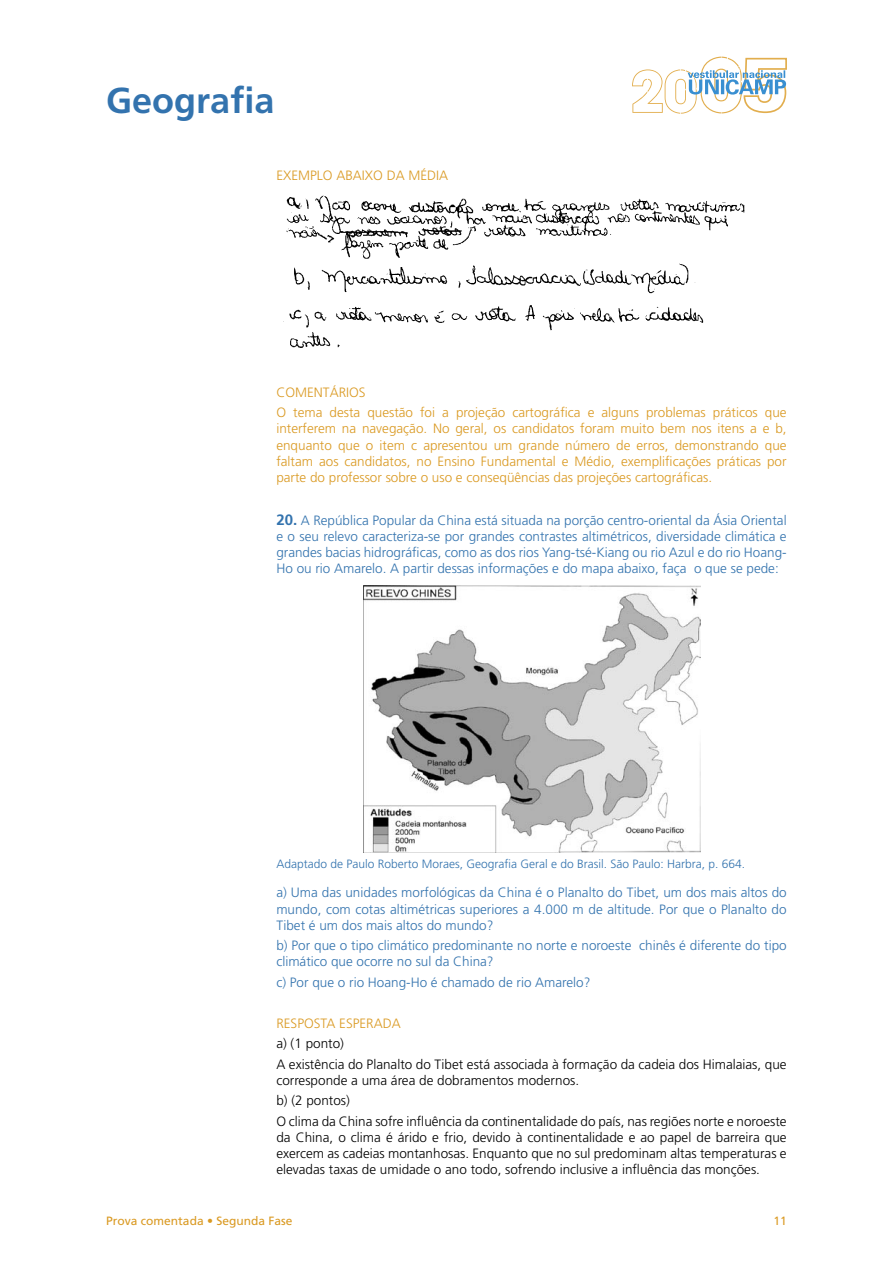
<style>
.page{position:relative;width:893px;height:1263px;background:#fff}
.page>*{position:absolute;margin:0;border:0;box-sizing:border-box;transform-origin:0 0}
.t1{font:700 36px "Frutiger";color:#3373ae}
.perguntas{font:300 13.5px/16.2px "Frutiger";color:#3373ae;text-align:justify}
.respostas{font:300 13.5px/16.2px "Frutiger";color:#000}
.comentarios{font:300 13.5px/16.2px "Frutiger";color:#da9a23;text-align:justify}
.perguntas-2{font:300 12px "Frutiger";color:#3373ae}
.t2{font:12px "Frutiger";color:#da9a23}
.s1{font-weight:700;font-size:15px}
</style>
<div class="page">
<svg style="left:632px;top:57px;width:155px;height:57px"></svg>
<img style="left:283px;top:195px;width:461px;height:153px">
<img style="left:364px;top:586px;width:336px;height:266px">
<h1 class="t1" style="left:106px;top:79px;width:170px">Geografia</h1>
<p class="comentarios" style="left:276px;top:168px;width:173px">EXEMPLO ABAIXO DA MÉDIA</p>
<p class="comentarios" style="left:276px;top:384px;width:91px">COMENTÁRIOS</p>
<p class="comentarios" style="left:276px;top:405px;width:512px">O tema desta questão foi a projeção cartográfica e alguns problemas práticos que interferem na navegação. No geral, os candidatos foram muito bem nos itens a e b, enquanto que o item c apresentou um grande número de erros, demonstrando que faltam aos candidatos, no Ensino Fundamental e Médio, exemplificações práticas por parte do professor sobre o uso e conseqüências das projeções cartográficas.</p>
<p class="perguntas" style="left:276px;top:512px;width:512px"><span class="s1">20.</span> A República Popular da China está situada na porção centro-oriental da Ásia Oriental e o seu relevo caracteriza-se por grandes contrastes altimétricos, diversidade climática e grandes bacias hidrográficas, como as dos rios Yang-tsé-Kiang ou rio Azul e do rio Hoang-Ho ou rio Amarelo. A partir dessas informações e do mapa abaixo, faça o que se pede:</p>
<p class="perguntas-2" style="left:276px;top:857px;width:470px">Adaptado de Paulo Roberto Moraes, Geografia Geral e do Brasil. São Paulo: Harbra, p. 664.</p>
<p class="perguntas" style="left:276px;top:885px;width:512px">a) Uma das unidades morfológicas da China é o Planalto do Tibet, um dos mais altos do mundo, com cotas altimétricas superiores a 4.000 m de altitude. Por que o Planalto do Tibet é um dos mais altos do mundo?</p>
<p class="perguntas" style="left:276px;top:938px;width:512px">b) Por que o tipo climático predominante no norte e noroeste chinês é diferente do tipo climático que ocorre no sul da China?</p>
<p class="perguntas" style="left:276px;top:974px;width:316px">c) Por que o rio Hoang-Ho é chamado de rio Amarelo?</p>
<p class="comentarios" style="left:276px;top:1015px;width:126px">RESPOSTA ESPERADA</p>
<p class="respostas" style="left:276px;top:1036px;width:69px">a) (1 ponto)</p>
<p class="respostas" style="left:276px;top:1056px;width:512px">A existência do Planalto do Tibet está associada à formação da cadeia dos Himalaias, que corresponde a uma área de dobramentos modernos.</p>
<p class="respostas" style="left:276px;top:1093px;width:75px">b) (2 pontos)</p>
<p class="respostas" style="left:276px;top:1113px;width:512px;text-align:justify">O clima da China sofre influência da continentalidade do país, nas regiões norte e noroeste da China, o clima é árido e frio, devido à continentalidade e ao papel de barreira que exercem as cadeias montanhosas. Enquanto que no sul predominam altas temperaturas e elevadas taxas de umidade o ano todo, sofrendo inclusive a influência das monções.</p>
<p class="t2" style="left:106px;top:1214px;width:188px">Prova comentada • Segunda Fase</p>
<p class="t2" style="left:773px;top:1214px;width:15px">11</p>
</div>
